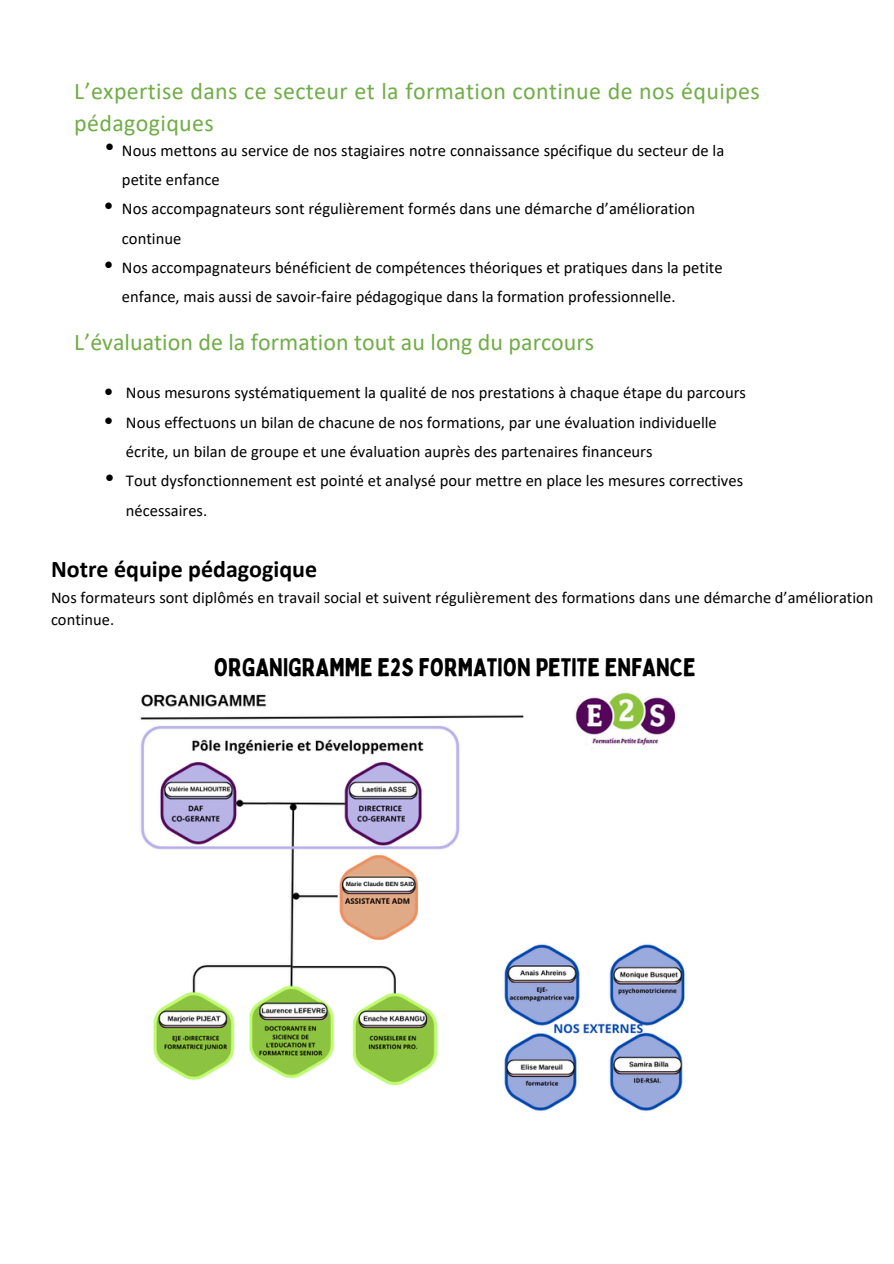
<style>
.page{position:relative;width:894px;height:1264px;background:#fff}
.page>*{position:absolute;margin:0;border:0;box-sizing:border-box;transform-origin:0 0}
.t1{font:25.05px "Bobby Jones";color:#000}
.t2{font:24px/31.5px "Calibri";letter-spacing:.015em;color:#70ad47}
.t3{font:700 24px "Calibri";color:#000}
.t4{font:16.5px/29.2px "Calibri";color:#000}
.t5{font:15px/29.2px "Calibri";color:#000}
</style>
<div class="page">
<img style="left:140px;top:692px;width:545px;height:420px">
<p class="t2" style="left:74px;top:77px;width:686px">L’expertise dans ce secteur et la formation continue de nos équipes pédagogiques</p>
<p class="t5" style="left:105px;top:133px;width:11px">●</p>
<p class="t5" style="left:104px;top:192px;width:11px">●</p>
<h1 class="t5" style="left:104px;top:251px;width:11px">●</h1>
<p class="t4" style="left:122px;top:137px;width:603px">Nous mettons au service de nos stagiaires notre connaissance spécifique du secteur de la petite enfance</p>
<p class="t4" style="left:122px;top:196px;width:574px">Nos accompagnateurs sont régulièrement formés dans une démarche d’amélioration continue</p>
<p class="t4" style="left:122px;top:254px;width:602px">Nos accompagnateurs bénéficient de compétences théoriques et pratiques dans la petite</p>
<p class="t4" style="left:122px;top:283px;width:555px">enfance, mais aussi de savoir-faire pédagogique dans la formation professionnelle.</p>
<h2 class="t2" style="left:74px;top:328px;width:521px">L’évaluation de la formation tout au long du parcours</h2>
<p class="t5" style="left:104px;top:378px;width:11px">● ●</p>
<p class="t5" style="left:105px;top:463px;width:11px">●</p>
<p class="t4" style="left:126px;top:380px;width:621px">Nous mesurons systématiquement la qualité de nos prestations à chaque étape du parcours<br>Nous effectuons un bilan de chacune de nos formations, par une évaluation individuelle écrite, un bilan de groupe et une évaluation auprès des partenaires financeurs</p>
<p class="t4" style="left:126px;top:467px;width:618px">Tout dysfonctionnement est pointé et analysé pour mettre en place les mesures correctives</p>
<p class="t4" style="left:126px;top:497px;width:83px">nécessaires.</p>
<p class="t3" style="left:51px;top:559px;width:267px">Notre équipe pédagogique</p>
<p class="t4" style="left:51px;top:587px;width:823px;line-height:22.5px">Nos formateurs sont diplômés en travail social et suivent régulièrement des formations dans une démarche d’amélioration continue.</p>
<p class="t1" style="left:214px;top:651px;width:483px">ORGANIGRAMME E2S FORMATION PETITE ENFANCE</p>
</div>
